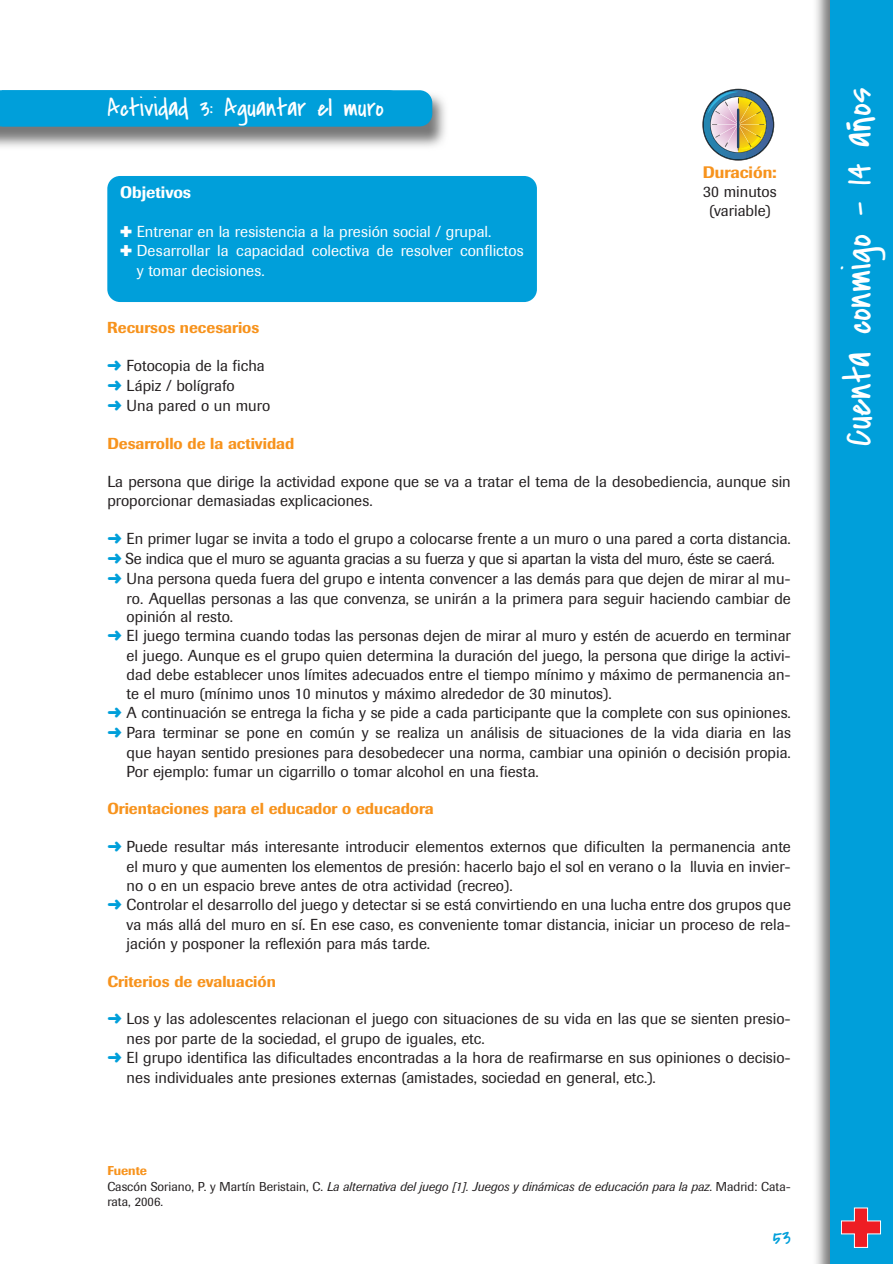
<style>
.page{position:relative;width:893px;height:1264px;background:#fff}
.page>*{position:absolute;margin:0;border:0;box-sizing:border-box;transform-origin:0 0}
.t1{font:39px "Covered By Your Grace";color:#fff}
.t2{font:25.5px "Covered By Your Grace";color:#fff}
.t3{font:22.5px "Covered By Your Grace";color:#009fda}
.t4{font:500 16.5px "Imago";color:#f7931d}
.t5{font:500 16.5px "Imago";color:#fff}
.t6{font:15.75px/18.9px "Imago";color:#231f20}
.t7{font:15.75px "Imago";color:#fff}
.t8{font:500 15.75px "Imago";color:#f7931d}
.t9{font:15.75px "Imago";letter-spacing:-.02em;color:#231f20}
.t10{font:italic 12.75px/15.3px "Imago";color:#231f20}
.s1{color:#009fda}
.s2{font-weight:500;font-style:normal;color:#f7931d}
.s3{font-style:normal}
.s4{font-family:"Margarosa";font-size:22.5px}
</style>
<div class="page">
<img style="left:0;top:95px;width:445px;height:52px">
<div style="left:107px;top:176px;width:430px;height:126px;background:#009fda;border-radius:13px"></div>
<img style="left:816px;top:0;width:14px;height:1264px">
<div style="left:830px;top:0;width:63px;height:1264px;background:#009fda"></div>
<div style="left:0;top:90px;width:432px;height:36px;background:#009fda"></div>
<svg style="left:840px;top:1207px;width:41px;height:41px"></svg>
<svg style="left:702px;top:89px;width:72px;height:72px"></svg>
<hr style="left:737px;top:123px;width:2px;height:25px;background:#25466b">
<h2 class="t2" style="left:107px;top:97px;width:278px">Actividad 3: Aguantar el muro</h2>
<p class="t5" style="left:120px;top:186px;width:73px">Objetivos</p>
<p class="t7" style="left:120px;top:225px;width:373px">✚ Entrenar en la resistencia a la presión social / grupal.</p>
<p class="t7" style="left:120px;top:245px;width:405px">✚ Desarrollar la capacidad colectiva de resolver conflictos</p>
<p class="t7" style="left:137px;top:265px;width:129px">y tomar decisiones.</p>
<p class="t4" style="left:703px;top:166px;width:75px">Duración:</p>
<p class="t6" style="left:703px;top:183px;width:75px;text-align:center">30 minutos (variable)</p>
<p class="t8" style="left:107px;top:322px;width:153px">Recursos necesarios</p>
<p class="t6" style="left:107px;top:356px;width:164px;line-height:20px"><span class="s1">➜</span> Fotocopia de la ficha <span class="s1">➜</span> Lápiz / bolígrafo<br><span class="s1">➜</span> Una pared o un muro</p>
<p class="t8" style="left:107px;top:438px;width:188px">Desarrollo de la actividad</p>
<p class="t6" style="left:107px;top:473px;width:685px">La persona que dirige la actividad expone que se va a tratar el tema de la desobediencia, aunque sin proporcionar demasiadas explicaciones.</p>
<p class="t6" style="left:107px;top:530px;width:685px"><span class="s1">➜</span> En primer lugar se invita a todo el grupo a colocarse frente a un muro o una pared a corta distancia.</p>
<p class="t9" style="left:107px;top:552px;width:669px"><span class="s1">➜</span> Se indica que el muro se aguanta gracias a su fuerza y que si apartan la vista del muro, éste se caerá.</p>
<p class="t6" style="left:107px;top:570px;width:685px"><span class="s1">➜</span> Una persona queda fuera del grupo e intenta convencer a las demás para que dejen de mirar al mu-</p>
<p class="t6" style="left:127px;top:590px;width:665px">ro. Aquellas personas a las que convenza, se unirán a la primera para seguir haciendo cambiar de</p>
<p class="t6" style="left:127px;top:609px;width:108px">opinión al resto.</p>
<p class="t6" style="left:107px;top:627px;width:685px"><span class="s1">➜</span> El juego termina cuando todas las personas dejen de mirar al muro y estén de acuerdo en terminar</p>
<p class="t6" style="left:127px;top:647px;width:665px">el juego. Aunque es el grupo quien determina la duración del juego, la persona que dirige la activi-</p>
<p class="t6" style="left:127px;top:666px;width:665px">dad debe establecer unos límites adecuados entre el tiempo mínimo y máximo de permanencia an-</p>
<p class="t6" style="left:127px;top:685px;width:486px">te el muro (mínimo unos 10 minutos y máximo alrededor de 30 minutos).</p>
<p class="t6" style="left:107px;top:704px;width:685px"><span class="s1">➜</span> A continuación se entrega la ficha y se pide a cada participante que la complete con sus opiniones.</p>
<p class="t6" style="left:107px;top:724px;width:685px"><span class="s1">➜</span> Para terminar se pone en común y se realiza un análisis de situaciones de la vida diaria en las</p>
<p class="t6" style="left:127px;top:744px;width:665px">que hayan sentido presiones para desobedecer una norma, cambiar una opinión o decisión propia.</p>
<p class="t6" style="left:127px;top:763px;width:414px">Por ejemplo: fumar un cigarrillo o tomar alcohol en una fiesta.</p>
<p class="t8" style="left:107px;top:803px;width:328px">Orientaciones para el educador o educadora</p>
<p class="t6" style="left:107px;top:838px;width:685px"><span class="s1">➜</span> Puede resultar más interesante introducir elementos externos que dificulten la permanencia ante</p>
<p class="t6" style="left:127px;top:858px;width:665px">el muro y que aumenten los elementos de presión: hacerlo bajo el sol en verano o la lluvia en invier-</p>
<p class="t6" style="left:127px;top:877px;width:387px">no o en un espacio breve antes de otra actividad (recreo).</p>
<p class="t6" style="left:107px;top:896px;width:685px"><span class="s1">➜</span> Controlar el desarrollo del juego y detectar si se está convirtiendo en una lucha entre dos grupos que</p>
<p class="t6" style="left:127px;top:916px;width:665px">va más allá del muro en sí. En ese caso, es conveniente tomar distancia, iniciar un proceso de rela-</p>
<p class="t6" style="left:127px;top:935px;width:305px">jación y posponer la reflexión para más tarde.</p>
<p class="t8" style="left:107px;top:975px;width:170px">Criterios de evaluación</p>
<p class="t6" style="left:107px;top:1010px;width:685px"><span class="s1">➜</span> Los y las adolescentes relacionan el juego con situaciones de su vida en las que se sienten presio-</p>
<p class="t6" style="left:127px;top:1030px;width:359px">nes por parte de la sociedad, el grupo de iguales, etc.</p>
<p class="t6" style="left:107px;top:1049px;width:685px"><span class="s1">➜</span> El grupo identifica las dificultades encontradas a la hora de reafirmarse en sus opiniones o decisio-</p>
<p class="t6" style="left:127px;top:1069px;width:531px">nes individuales ante presiones externas (amistades, sociedad en general, etc.).</p>
<p class="t10" style="left:107px;top:1164px;width:685px"><span class="s2">Fuente<br></span><span class="s3">Cascón Soriano, P. y Martín Beristain, C.</span> La alternativa del juego [1]. Juegos y dinámicas de educación para la paz<span class="s3">. Madrid: Cata&shy;rata, 2006.</span></p>
<h3 class="t3" style="left:772px;top:1227px;width:20px">53</h3>
<h1 class="t1" style="left:842px;top:446px;width:360px;rotate:-90deg">Cuenta conmigo - 14 a<span class="s4">ñ</span>os</h1>
</div>
